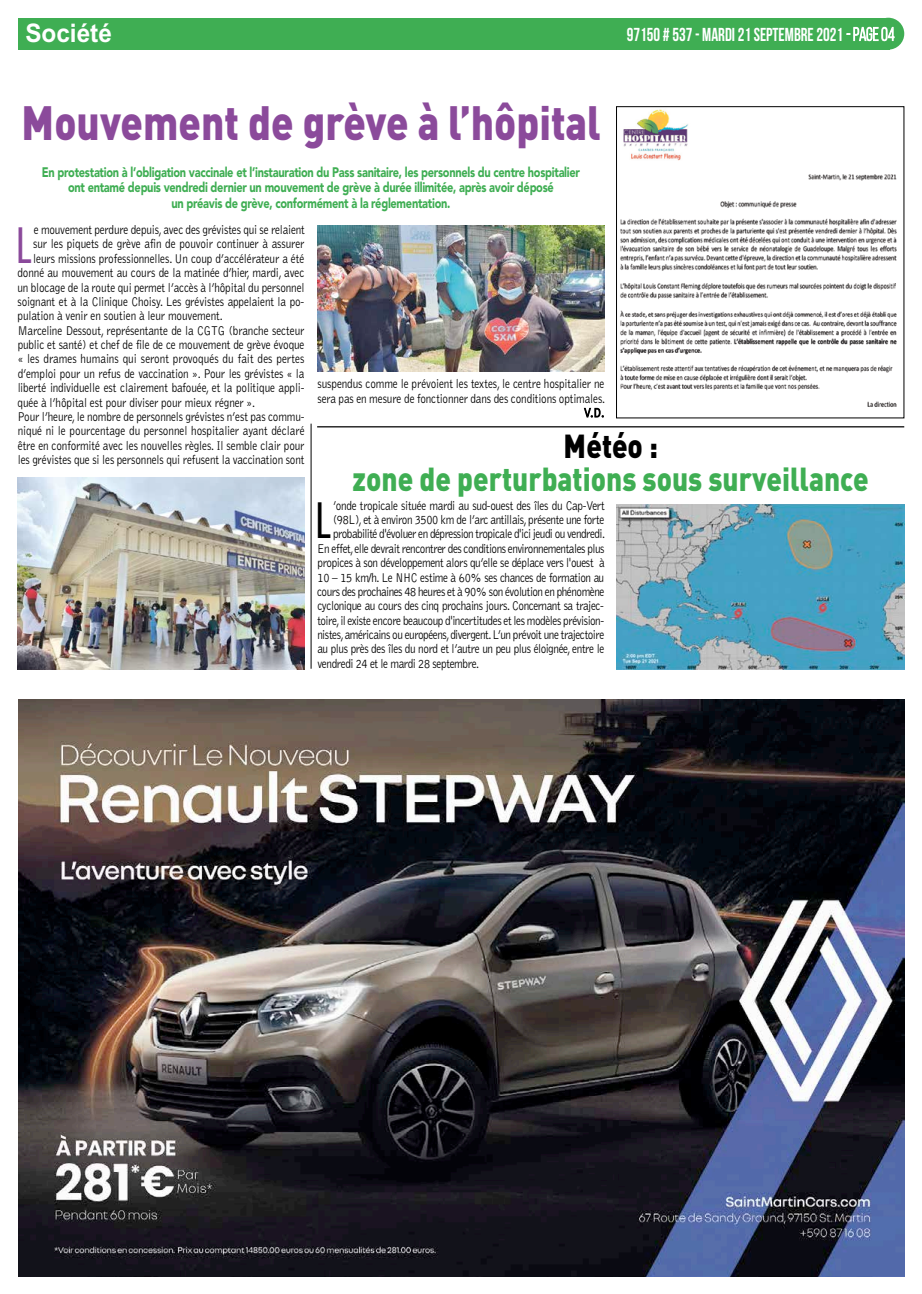
<style>
.page{position:relative;width:922px;height:1294px;background:#fff}
.page>*{position:absolute;margin:0;border:0;box-sizing:border-box;transform-origin:0 0}
.t1{font:900 47.5px "DIN Pro";color:#8b4a9b;scale:.85 1}
.t2{font:47.38px "Futura";color:#8b4a9b;scale:.9 1}
.t3{font:47.38px "Futura";color:#000;scale:.9 1}
.t4{font:900 32.88px "DIN Pro";color:#3fae53;scale:.85 1}
.t5{font:900 32.88px "DIN Pro";color:#000;scale:.85 1}
.t6{font:700 25.62px "Arial";color:#fff;scale:.95 1}
.t7{font:700 18.75px "Bebas Neue";color:#fff;scale:.9 1}
.t8{font:900 13.75px/15.6px "Avenir";letter-spacing:-.025em;color:#3fae53;text-align:center;scale:.8 1}
.t9{font:300 13.12px/14.4px "Bell Gothic";letter-spacing:-.015em;color:#000;text-align:right;scale:.85 1}
.t10{font:300 13.12px "Bell Gothic";letter-spacing:-.035em;color:#000;scale:.85 1}
.t11{font:300 13.12px "Bell Gothic";letter-spacing:-.04em;color:#000;scale:.85 1}
.t12{font:300 13.12px "Bell Gothic";letter-spacing:-.045em;color:#000;scale:.85 1}
.s1{font-weight:400}
</style>
<div class="page">
<div style="left:18px;top:18px;width:871px;height:32px;background:#3fae53"></div>
<div style="left:872px;top:18px;width:32px;height:32px;background:#3fae53;border-radius:50%"></div>
<svg style="left:846px;top:27px;width:48px;height:14px"></svg>
<img style="left:18px;top:700px;width:886px;height:576px">
<svg style="left:584px;top:408px;width:19px;height:10px"></svg>
<img style="left:18px;top:478px;width:287px;height:191px">
<img style="left:317px;top:226px;width:287px;height:145px">
<img style="left:616px;top:504px;width:288px;height:165px">
<img style="left:620px;top:109px;width:277px;height:298px">
<div style="left:616px;top:106px;width:288px;height:312px;border:1px solid #000"></div>
<hr style="left:317px;top:426px;width:587px;height:1px;background:#000">
<hr style="left:311px;top:423px;width:1px;height:245px;background:#000">
<h3 class="t6" style="left:25px;top:16px;width:93px">Société</h3>
<h3 class="t7" style="left:626px;top:24px;width:299px">97150 # 537 - MARDI21SEPTEMBRE2021 <span class="s1">-page04</span></h3>
<h1 class="t1" style="left:21px;top:82px;width:683px">Mouvement de grève à l’hôpital</h1>
<p class="t8" style="left:42px;top:164px;width:674px">En protestation à l’obligation vaccinale et l’instauration du Pass sanitaire, les personnels du centre hospitalier ont entamé depuis vendredi dernier un mouvement de grève à durée illimitée, après avoir déposé<br>un préavis de grève, conformément à la réglementation.</p>
<h2 class="t2" style="left:15px;top:215px;width:19px">L</h2>
<p class="t9" style="left:34px;top:223px;width:320px">e mouvement perdure depuis, avec des grévistes qui se relaient</p>
<p class="t9" style="left:33px;top:237px;width:320px">sur les piquets de grève afin de pouvoir continuer à assurer</p>
<p class="t9" style="left:33px;top:251px;width:320px">leurs missions professionnelles. Un coup d’accélérateur a été</p>
<p class="t9" style="left:17px;top:266px;width:339px">donné au mouvement au cours de la matinée d’hier, mardi, avec</p>
<p class="t9" style="left:18px;top:280px;width:339px">un blocage de la route qui permet l’accès à l’hôpital du personnel</p>
<p class="t9" style="left:18px;top:295px;width:339px">soignant et à la Clinique Choisy. Les grévistes appelaient la po-</p>
<p class="t9" style="left:18px;top:309px;width:243px">pulation à venir en soutien à leur mouvement.</p>
<p class="t9" style="left:18px;top:323px;width:339px">Marceline Dessout, représentante de la CGTG (branche secteur</p>
<p class="t9" style="left:18px;top:338px;width:339px">public et santé) et chef de file de ce mouvement de grève évoque</p>
<p class="t9" style="left:18px;top:352px;width:339px">« les drames humains qui seront provoqués du fait des pertes</p>
<p class="t9" style="left:18px;top:366px;width:339px">d’emploi pour un refus de vaccination ». Pour les grévistes « la</p>
<p class="t9" style="left:18px;top:381px;width:339px">liberté individuelle est clairement bafouée, et la politique appli-</p>
<p class="t9" style="left:18px;top:395px;width:281px">quée à l’hôpital est pour diviser pour mieux régner ».</p>
<p class="t9" style="left:18px;top:410px;width:339px">Pour l’heure,le nombre de personnels grévistes n’est pas commu-</p>
<p class="t9" style="left:18px;top:424px;width:339px">niqué ni le pourcentage du personnel hospitalier ayant déclaré</p>
<p class="t9" style="left:18px;top:438px;width:339px">être en conformité avec les nouvelles règles. Il semble clair pour</p>
<p class="t9" style="left:18px;top:453px;width:339px">les grévistes que si les personnels qui refusent la vaccination sont</p>
<p class="t9" style="left:317px;top:377px;width:340px">suspendus comme le prévoient les textes, le centre hospitalier ne sera pas en mesure de fonctionner dans des conditions optimales.<br>V.D.</p>
<h3 class="t5" style="left:563px;top:418px;width:113px">Météo :</h3>
<h3 class="t4" style="left:352px;top:450px;width:608px">zone de perturbations sous surveillance</h3>
<h2 class="t3" style="left:315px;top:491px;width:19px">L</h2>
<p class="t9" style="left:333px;top:498px;width:321px">’onde tropicale située mardi au sud-ouest des îles du Cap-Vert</p>
<p class="t10" style="left:333px;top:512px;width:321px">(98L), et à environ 3500 km de l’arc antillais,présente une forte</p>
<p class="t12" style="left:333px;top:527px;width:321px">probabilité d'évoluer en dépression tropicale d'ici jeudi ou vendredi.</p>
<p class="t11" style="left:317px;top:541px;width:339px">En effet,elle devrait rencontrer des conditions environnementales plus</p>
<p class="t10" style="left:317px;top:556px;width:339px">propices à son développement alors qu’elle se déplace vers l'ouest à</p>
<p class="t10" style="left:317px;top:570px;width:338px">10 – 15 km/h. Le NHC estime à 60% ses chances de formation au</p>
<p class="t11" style="left:317px;top:584px;width:339px">cours des prochaines 48 heures et à 90% son évolution en phénomène</p>
<p class="t10" style="left:317px;top:599px;width:338px">cyclonique au cours des cinq prochains jours. Concernant sa trajec-</p>
<p class="t11" style="left:317px;top:613px;width:339px">toire,il existe encore beaucoup d'incertitudes et les modèles prévision-</p>
<p class="t11" style="left:317px;top:627px;width:339px">nistes,américains ou européens,divergent.L’un prévoit une trajectoire</p>
<p class="t10" style="left:317px;top:642px;width:339px">au plus près des îles du nord et l’autre un peu plus éloignée, entre le</p>
<p class="t10" style="left:317px;top:656px;width:192px">vendredi 24 et le mardi 28 septembre.</p>
</div>
